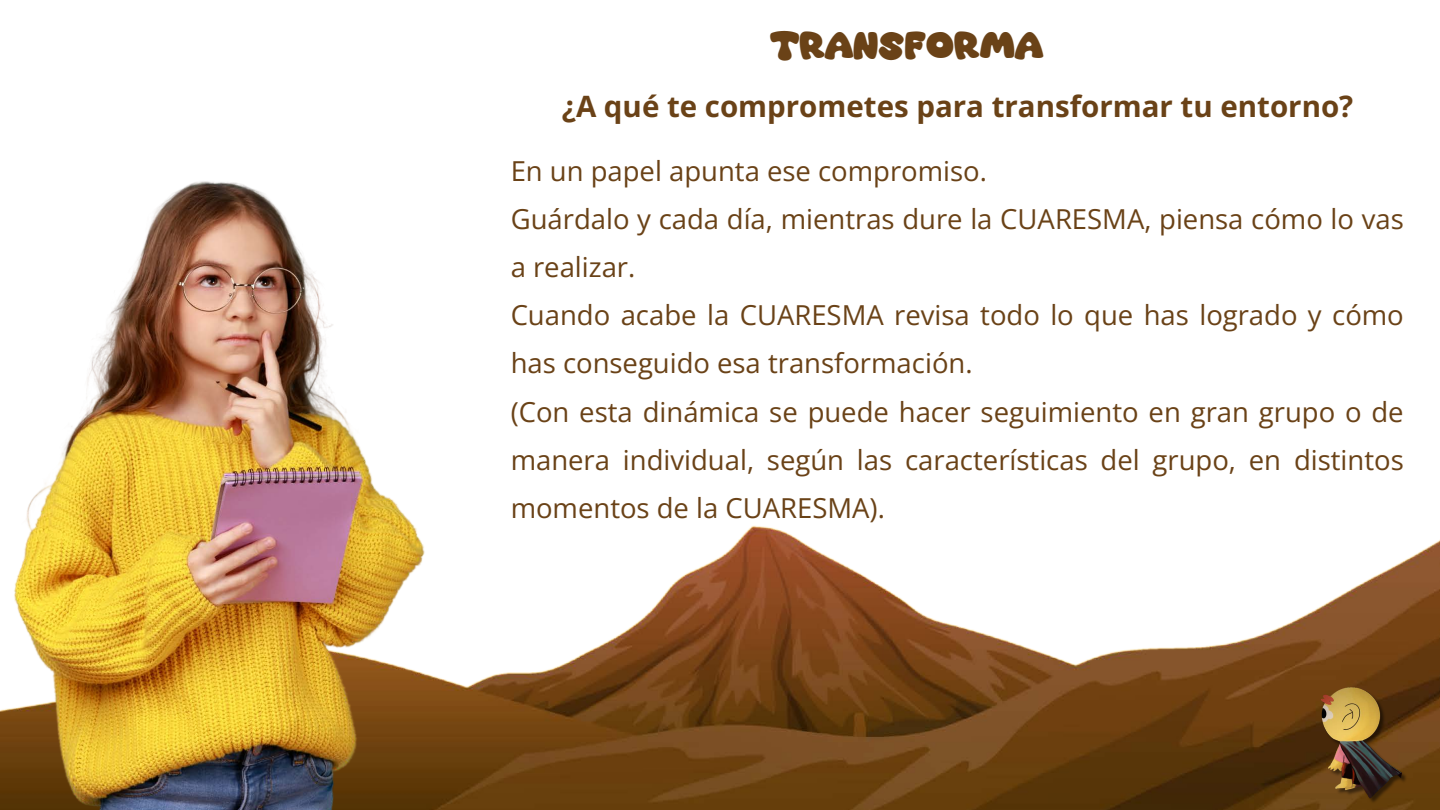
<style>
.page{position:relative;width:1440px;height:810px;background:#fff}
.page>*{position:absolute;margin:0;border:0;box-sizing:border-box;transform-origin:0 0}
.t1{font:34px "Super Bubble";color:#6a4217}
.t2{font:700 29.5px "Open Sans";color:#6a4217}
.t3{font:27.5px/48.2px "Open Sans";color:#6a4217}
</style>
<div class="page">
<img style="left:787px;top:533px;width:653px;height:277px">
<img style="left:1286px;top:662px;width:154px;height:148px">
<img style="left:0;top:181px;width:787px;height:629px">
<p class="t1" style="left:770px;top:26px;width:275px">TRANSFORMA</p>
<p class="t2" style="left:562px;top:86px;width:793px">¿A qué te comprometes para transformar tu entorno?</p>
<p class="t3" style="left:511px;top:146px;width:895px">En un papel apunta ese compromiso.<br>Guárdalo y cada día, mientras dure la CUARESMA, piensa cómo lo vas a realizar.<br>Cuando acabe la CUARESMA revisa todo lo que has logrado y cómo has conseguido esa transformación.<br>(Con esta dinámica se puede hacer seguimiento en gran grupo o de manera individual, según las características del grupo, en distintos momentos de la CUARESMA).</p>
</div>
